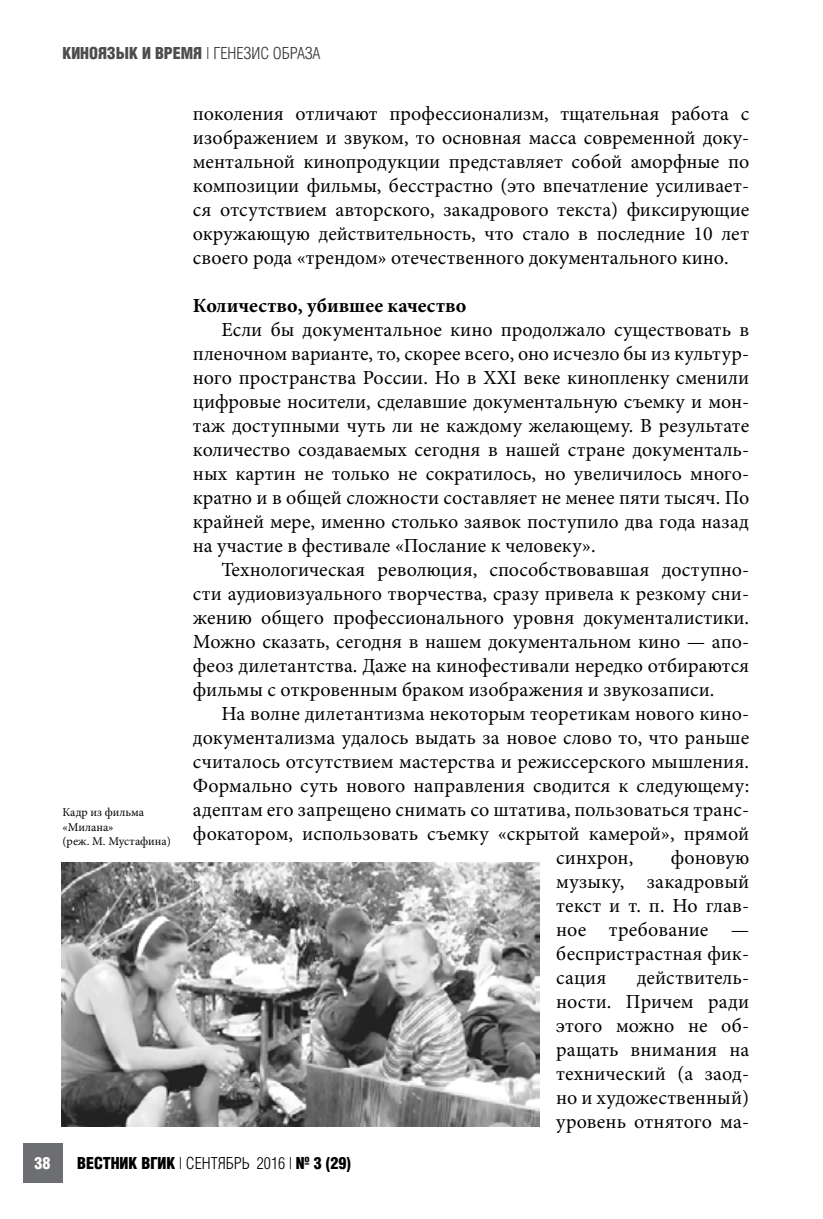
<style>
.page{position:relative;width:823px;height:1219px;background:#fff}
.page>*{position:absolute;margin:0;border:0;box-sizing:border-box;transform-origin:0 0}
.t1{font:20px/24px "Minion Pro";letter-spacing:.005em;color:#000;text-align:justify}
.t2{font:700 20px "Minion Pro";color:#000}
.t3{font:700 16px "AG Letterica Cond L";color:#000}
.t4{font:700 16px "AG Letterica Cond L";color:#4d4d4d}
.t5{font:700 16px "AG Letterica Cond L";color:#fff}
.t6{font:12px/14.4px "Minion Pro";color:#000}
.s1{font-weight:400;color:#333}
.s2{font-weight:400}
</style>
<div class="page">
<div style="left:23px;top:1143px;width:39px;height:40px;background:#6d6e71"></div>
<img style="left:62px;top:863px;width:477px;height:263px">
<p class="t4" style="left:62px;top:43px;width:259px">КИНОЯЗЫК И ВРЕМЯ <span class="s1">| ГЕНЕЗИС ОБРАЗА</span></p>
<p class="t6" style="left:62px;top:805px;width:110px">Кадр из фильма «Милана»<br>(реж. М. Мустафина)</p>
<p class="t1" style="left:193px;top:102px;width:557px">поколения отличают профессионализм, тщательная работа с изображением и звуком, то основная масса современной доку&shy;ментальной кинопродукции представляет собой аморфные по композиции фильмы, бесстрастно (это впечатление усиливает&shy;ся отсутствием авторского, закадрового текста) фиксирующие окружающую действительность, что стало в последние 10 лет своего рода «трендом» отечественного документального кино.</p>
<p class="t2" style="left:193px;top:292px;width:275px">Количество, убившее качество</p>
<p class="t1" style="left:193px;top:318px;width:557px;text-indent:28px">Если бы документальное кино продолжало существовать в пленочном варианте, то, скорее всего, оно исчезло бы из культур&shy;ного пространства России. Но в XXI веке кинопленку сменили цифровые носители, сделавшие документальную съемку и мон&shy;таж доступными чуть ли не каждому желающему. В результате количество создаваемых сегодня в нашей стране документаль&shy;ных картин не только не сократилось, но увеличилось много&shy;кратно и в общей сложности составляет не менее пяти тысяч. По крайней мере, именно столько заявок поступило два года назад на участие в фестивале «Послание к человеку».</p>
<p class="t1" style="left:193px;top:558px;width:557px;text-indent:28px">Технологическая революция, способствовавшая доступно&shy;сти аудиовизуального творчества, сразу привела к резкому сни&shy;жению общего профессионального уровня документалистики.<br>Можно сказать, сегодня в нашем документальном кино — апо&shy;феоз дилетантства. Даже на кинофестивали нередко отбираются фильмы с откровенным браком изображения и звукозаписи.</p>
<p class="t1" style="left:221px;top:702px;width:529px">На волне дилетантизма некоторым теоретикам нового кино-</p>
<p class="t1" style="left:193px;top:726px;width:557px">документализма удалось выдать за новое слово то, что раньше</p>
<p class="t1" style="left:193px;top:750px;width:557px">считалось отсутствием мастерства и режиссерского мышления.</p>
<p class="t1" style="left:193px;top:774px;width:557px">Формально суть нового направления сводится к следующему:</p>
<p class="t1" style="left:193px;top:798px;width:557px">адептам его запрещено снимать со штатива, пользоваться транс-</p>
<p class="t1" style="left:193px;top:822px;width:557px">фокатором, использовать съемку «скрытой камерой», прямой</p>
<p class="t1" style="left:556px;top:846px;width:78px">синхрон,</p>
<p class="t1" style="left:556px;top:846px;width:194px;text-indent:114px">фоновую музыку, закадровый текст и т. п. Но глав&shy;ное требование — беспристрастная фик&shy;сация</p>
<p class="t1" style="left:556px;top:966px;width:194px;text-indent:80px">действитель&shy;ности. Причем ради этого можно не об&shy;ращать внимания на технический (а заод&shy;но и художественный) уровень отнятого ма-</p>
<p class="t5" style="left:34px;top:1153px;width:17px">38</p>
<p class="t3" style="left:77px;top:1153px;width:275px">ВЕСТНИК ВГИК <span class="s2">| СЕНТЯБРЬ 2016 |</span> № 3 (29)</p>
</div>
